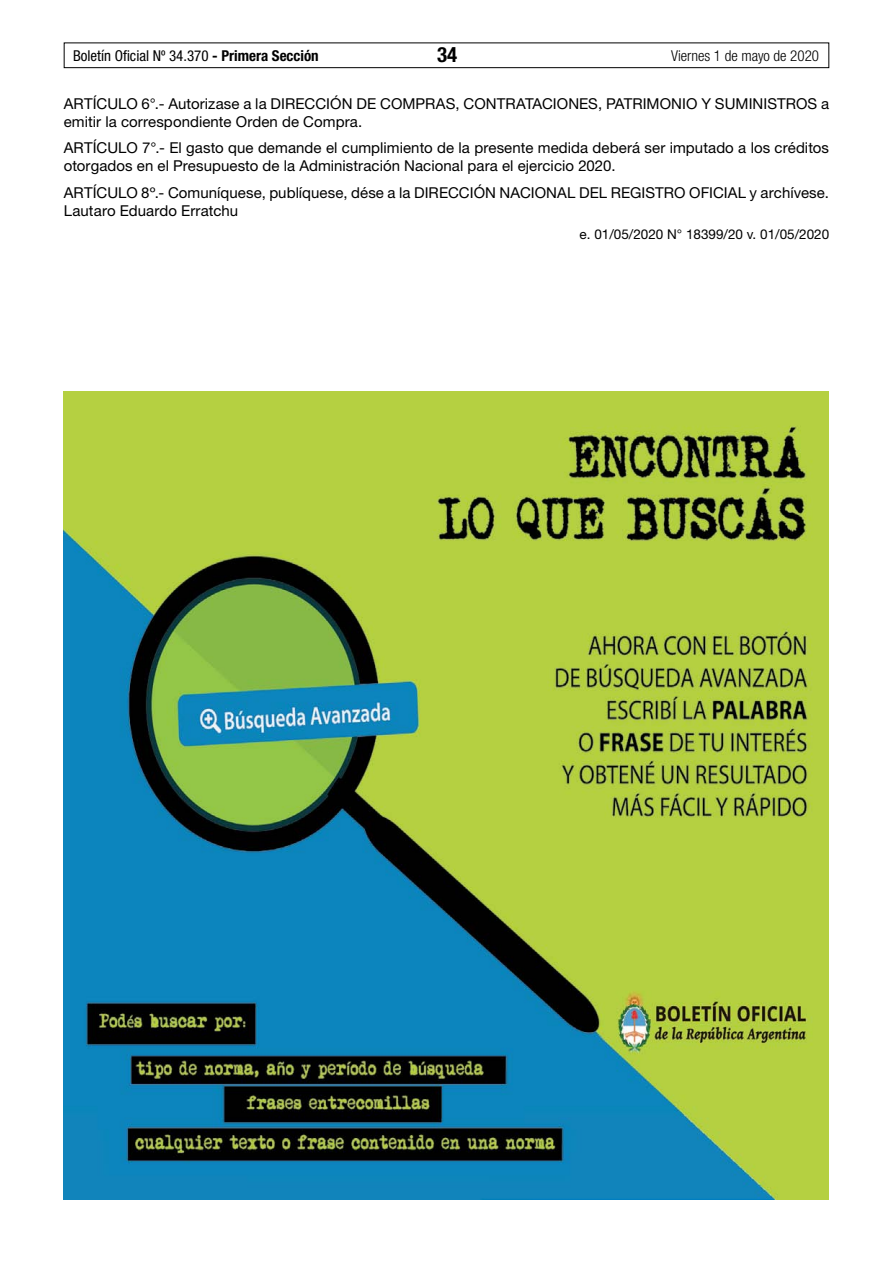
<style>
.page{position:relative;width:893px;height:1263px;background:#fff}
.page>*{position:absolute;margin:0;border:0;box-sizing:border-box;transform-origin:0 0}
.t1{font:700 condensed 21px "Helvetica Neue LT Std";color:#000}
.t2{font:15px/18px "Helvetica Neue LT Std";letter-spacing:.005em;color:#000}
.t3{font:condensed 15px "Helvetica Neue LT Std";color:#000}
.t4{font:300 condensed 15px "Helvetica Neue LT Std";color:#000}
.t5{font:13.5px "Helvetica Neue LT Std";color:#000}
.s1{font-weight:700}
</style>
<div class="page">
<div style="left:64px;top:43px;width:765px;height:25px;border:1px solid #000"></div>
<img style="left:64px;top:391px;width:765px;height:808px">
<p class="t3" style="left:73px;top:47px;width:247px">Boletín Oficial Nº 34.370 <span class="s1">- Primera Sección</span></p>
<h1 class="t1" style="left:437px;top:42px;width:22px">34</h1>
<p class="t4" style="left:671px;top:47px;width:149px">Viernes 1 de mayo de 2020</p>
<p class="t2" style="left:64px;top:94px;width:767px">ARTÍCULO 6°.- Autorizase a la DIRECCIÓN DE COMPRAS, CONTRATACIONES, PATRIMONIO Y SUMINISTROS a emitir la correspondiente Orden de Compra.</p>
<p class="t2" style="left:64px;top:138px;width:767px">ARTÍCULO 7°.- El gasto que demande el cumplimiento de la presente medida deberá ser imputado a los créditos otorgados en el Presupuesto de la Administración Nacional para el ejercicio 2020.</p>
<p class="t2" style="left:64px;top:183px;width:767px">ARTÍCULO 8º.- Comuníquese, publíquese, dése a la DIRECCIÓN NACIONAL DEL REGISTRO OFICIAL y archívese.<br>Lautaro Eduardo Erratchu</p>
<p class="t5" style="left:580px;top:226px;width:251px">e. 01/05/2020 N° 18399/20 v. 01/05/2020</p>
</div>
